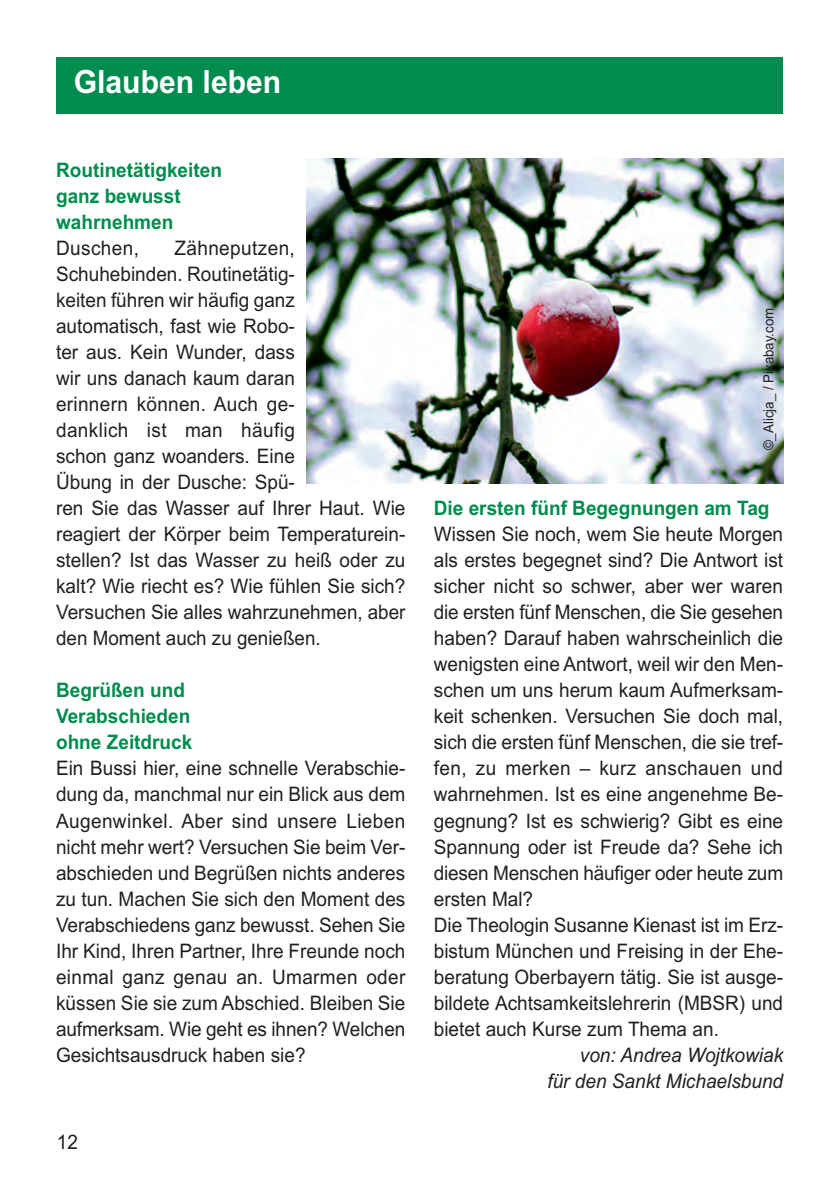
<style>
.page{position:relative;width:840px;height:1191px;background:#fff}
.page>*{position:absolute;margin:0;border:0;box-sizing:border-box;transform-origin:0 0}
.t1{font:700 32px "Arial";color:#fff;scale:.94 1}
.t2{font:20px/26px "Arial";color:#231f20;scale:.95 1}
.t3{font:700 20px/26px "Arial";color:#008c4e;scale:.95 1}
.t4{font:italic 20px/26px "Arial";color:#231f20;text-align:right;scale:.95 1}
.t5{font:20px "Arial";letter-spacing:.02em;color:#231f20;scale:.95 1}
.t6{font:14px "Arial";color:#231f20;scale:.95 1}
</style>
<div class="page">
<div style="left:57px;top:57px;width:725px;height:56px;background:#008c4e"></div>
<img style="left:307px;top:159px;width:475px;height:325px">
<h1 class="t1" style="left:74px;top:70px;width:222px">Glauben leben</h1>
<p class="t3" style="left:56px;top:159px;width:176px">Routinetätigkeiten ganz bewusst wahrnehmen</p>
<p class="t5" style="left:56px;top:241px;width:89px">Duschen,</p>
<p class="t2" style="left:56px;top:237px;width:369px;text-indent:118px">Zähneputzen,<br>Schuhebinden. Routinetätig-<br>keiten führen wir häufig ganz automatisch, fast wie Robo-<br>ter aus. Kein Wunder, dass<br>wir uns danach kaum daran<br>erinnern können. Auch ge-<br>danklich ist man häufig<br>schon ganz woanders. Eine<br>Übung in der Dusche: Spü-<br>ren Sie das Wasser auf Ihrer Haut. Wie reagiert der Körper beim Temperaturein&shy;stellen? Ist das Wasser zu heiß oder zu kalt? Wie riecht es? Wie fühlen Sie sich?<br>Versuchen Sie alles wahrzunehmen, aber den Moment auch zu genießen.</p>
<p class="t3" style="left:56px;top:679px;width:145px">Begrüßen und<br>Verabschieden ohne Zeitdruck</p>
<p class="t2" style="left:56px;top:757px;width:369px;text-align:justify">Ein Bussi hier, eine schnelle Verabschie&shy;dung da, manchmal nur ein Blick aus dem Augenwinkel. Aber sind unsere Lieben nicht mehr wert? Versuchen Sie beim Ver&shy;abschieden und Begrüßen nichts anderes zu tun. Machen Sie sich den Moment des Verabschiedens ganz bewusst. Sehen Sie Ihr Kind, Ihren Partner, Ihre Freunde noch einmal ganz genau an. Umarmen oder küssen Sie sie zum Abschied. Bleiben Sie aufmerksam. Wie geht es ihnen? Welchen Gesichtsausdruck haben sie?</p>
<p class="t2" style="left:57px;top:1130px;width:24px">12</p>
<p class="t6" style="left:763px;top:450px;width:152px;rotate:-90deg">©_Alicja_ / Pixabay.com</p>
<p class="t3" style="left:433px;top:497px;width:355px">Die ersten fünf Begegnungen am Tag</p>
<p class="t2" style="left:433px;top:523px;width:369px">Wissen Sie noch, wem Sie heute Morgen als erstes begegnet sind? Die Antwort ist sicher nicht so schwer, aber wer waren die ersten fünf Menschen, die Sie gesehen haben? Darauf haben wahrscheinlich die wenigsten eine Antwort, weil wir den Men&shy;schen um uns herum kaum Aufmerksam&shy;keit schenken. Versuchen Sie doch mal, sich die ersten fünf Menschen, die sie tref&shy;fen, zu merken – kurz anschauen und wahrnehmen. Ist es eine angenehme Be&shy;gegnung? Ist es schwierig? Gibt es eine Spannung oder ist Freude da? Sehe ich diesen Menschen häufiger oder heute zum ersten Mal?<br>Die Theologin Susanne Kienast ist im Erz&shy;bistum München und Freising in der Ehe&shy;beratung Oberbayern tätig. Sie ist ausge&shy;bildete Achtsamkeitslehrerin (MBSR) und bietet auch Kurse zum Thema an.</p>
<p class="t4" style="left:547px;top:1043px;width:249px">von: Andrea Wojtkowiak<br>für den Sankt Michaelsbund</p>
</div>
